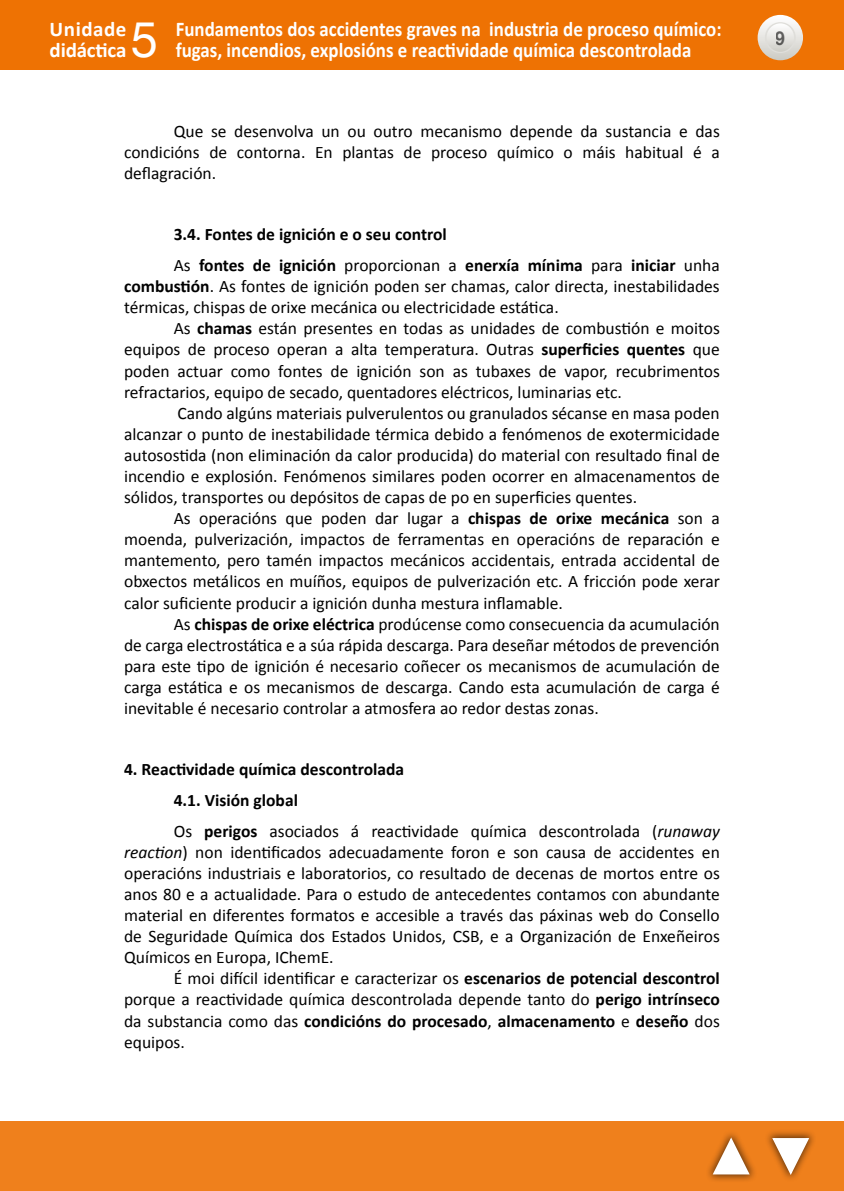
<style>
.page{position:relative;width:844px;height:1191px;background:#fff}
.page>*{position:absolute;margin:0;border:0;box-sizing:border-box;transform-origin:0 0}
.t1{font:49px "Helvetica Neue";color:#fff}
.t2{font:700 21px/21px "Calibri";color:#fff;scale:.9 1}
.t3{font:700 21px/21px "Calibri";color:#fff}
.t4{font:700 19.25px "Helvetica Neue";color:#000;scale:.9 1}
.TXTO{font:17.5px/21px "Calibri";color:#000;text-align:justify}
._2º_Epigrafe{font:700 17.5px "Calibri";color:#000}
._1º_Epigrafe{font:700 17.5px "Calibri";color:#000}
.s1{font-weight:700}
.s2{font-style:italic}
</style>
<div class="page">
<div style="left:0;top:1121px;width:843px;height:70px;background:#ef801c"></div>
<div style="left:704px;top:1130px;width:53px;height:53px;background:#000;opacity:.6"></div>
<svg style="left:711px;top:1137px;width:39px;height:38px"></svg>
<div style="left:764px;top:1129px;width:52px;height:52px;background:#000;opacity:.6"></div>
<svg style="left:770px;top:1137px;width:40px;height:38px"></svg>
<div style="left:0;top:0;width:843px;height:69px;background:#ee7203"></div>
<svg style="left:757px;top:15px;width:45px;height:45px"></svg>
<svg style="left:765px;top:23px;width:29px;height:29px"></svg>
<div style="left:764px;top:22px;width:31px;height:31px;border:1px solid #dfdeda;border-radius:50%"></div>
<p class="t3" style="left:50px;top:19px;width:78px">Unidade didáctica</p>
<h1 class="t1" style="left:131px;top:5px;width:29px">5</h1>
<p class="t2" style="left:176px;top:19px;width:608px">Fundamentos dos accidentes graves na industria de proceso químico: fugas, incendios, explosións e reactividade química descontrolada</p>
<p class="TXTO" style="left:124px;top:121px;width:597px;text-indent:50px">Que se desenvolva un ou outro mecanismo depende da sustancia e das condicións de contorna. En plantas de proceso químico o máis habitual é a deflagración.</p>
<p class="_2º_Epigrafe" style="left:174px;top:223px;width:274px">3.4. Fontes de ignición e o seu control</p>
<p class="TXTO" style="left:124px;top:255px;width:597px;text-indent:50px">As <span class="s1">fontes de ignición</span> proporcionan a <span class="s1">enerxía mínima</span> para <span class="s1">iniciar</span> unha <span class="s1">combustión</span>. As fontes de ignición poden ser chamas, calor directa, inestabilidades térmicas, chispas de orixe mecánica ou electricidade estática.</p>
<p class="TXTO" style="left:124px;top:318px;width:597px;text-indent:50px">As <span class="s1">chamas</span> están presentes en todas as unidades de combustión e moitos equipos de proceso operan a alta temperatura. Outras <span class="s1">superficies quentes</span> que poden actuar como fontes de ignición son as tubaxes de vapor, recubrimentos refractarios, equipo de secado, quentadores eléctricos, luminarias etc.</p>
<p class="TXTO" style="left:124px;top:402px;width:597px;text-indent:53px">Cando algúns materiais pulverulentos ou granulados sécanse en masa poden alcanzar o punto de inestabilidade térmica debido a fenómenos de exotermicidade autosostida (non eliminación da calor producida) do material con resultado final de incendio e explosión. Fenómenos similares poden ocorrer en almacenamentos de sólidos, transportes ou depósitos de capas de po en superficies quentes.</p>
<p class="TXTO" style="left:124px;top:508px;width:597px;text-indent:50px">As operacións que poden dar lugar a <span class="s1">chispas de orixe mecánica</span> son a moenda, pulverización, impactos de ferramentas en operacións de reparación e mantemento, pero tamén impactos mecánicos accidentais, entrada accidental de obxectos metálicos en muíños, equipos de pulverización etc. A fricción pode xerar calor suficiente producir a ignición dunha mestura inflamable.</p>
<p class="TXTO" style="left:124px;top:613px;width:597px;text-indent:50px">As <span class="s1">chispas de orixe eléctrica</span> prodúcense como consecuencia da acumulación de carga electrostática e a súa rápida descarga. Para deseñar métodos de prevención para este tipo de ignición é necesario coñecer os mecanismos de acumulación de carga estática e os mecanismos de descarga. Cando esta acumulación de carga é inevitable é necesario controlar a atmosfera ao redor destas zonas.</p>
<p class="_1º_Epigrafe" style="left:124px;top:758px;width:281px">4. Reactividade química descontrolada</p>
<p class="_2º_Epigrafe" style="left:174px;top:788px;width:126px">4.1. Visión global</p>
<p class="TXTO" style="left:124px;top:820px;width:597px;text-indent:50px">Os <span class="s1">perigos</span> asociados á reactividade química descontrolada (<span class="s2">runaway reaction</span>) non identificados adecuadamente foron e son causa de accidentes en operacións industriais e laboratorios, co resultado de decenas de mortos entre os anos 80 e a actualidade. Para o estudo de antecedentes contamos con abundante material en diferentes formatos e accesible a través das páxinas web do Consello de Seguridade Química dos Estados Unidos, CSB, e a Organización de Enxeñeiros Químicos en Europa, IChemE.</p>
<p class="TXTO" style="left:124px;top:968px;width:597px;text-indent:50px">É moi difícil identificar e caracterizar os <span class="s1">escenarios de potencial descontrol </span>porque a reactividade química descontrolada depende tanto do <span class="s1">perigo intrínseco </span>da substancia como das <span class="s1">condicións do procesado</span>, <span class="s1">almacenamento</span> e <span class="s1">deseño</span> dos equipos.</p>
<p class="t4" style="left:775px;top:26px;width:12px">9</p>
</div>
